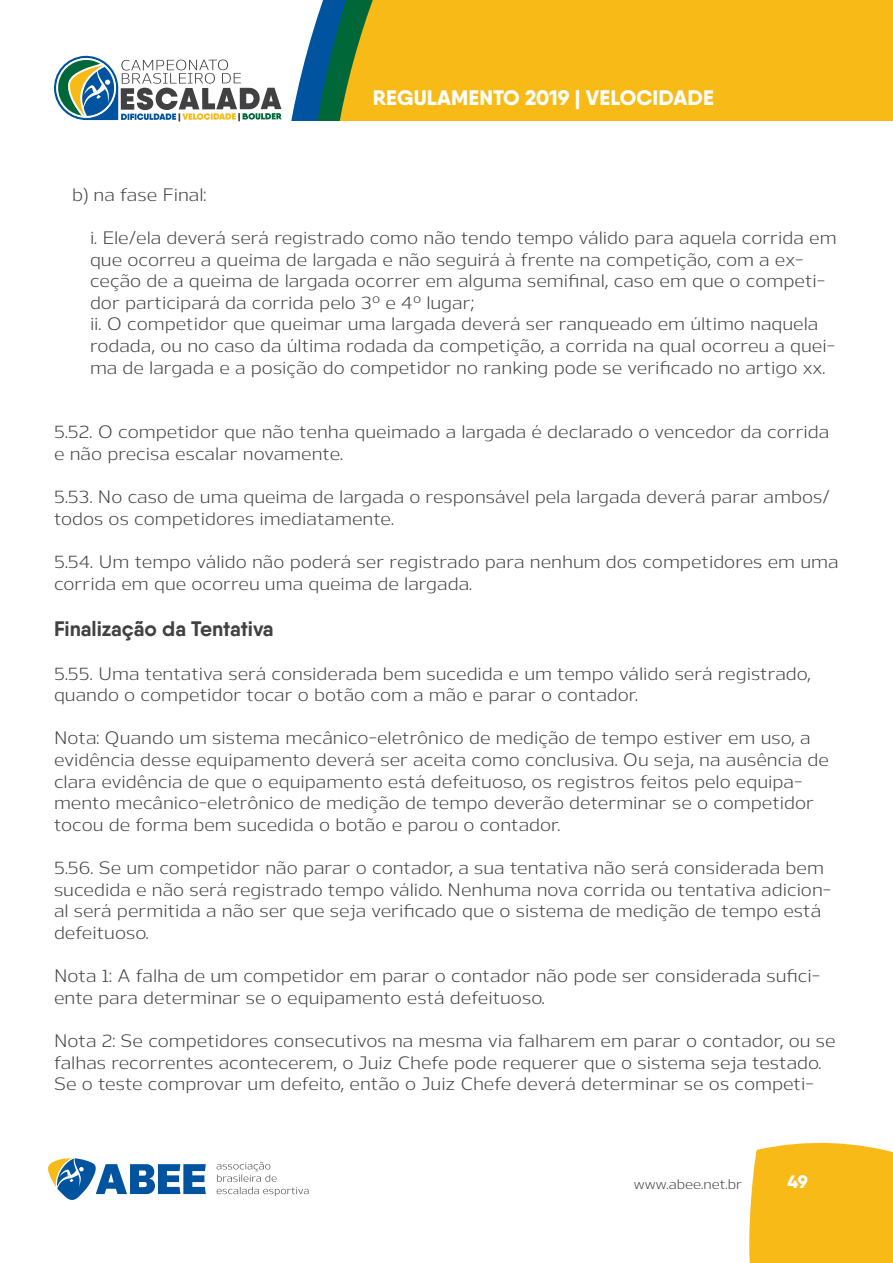
<style>
.page{position:relative;width:893px;height:1263px;background:#fff}
.page>*{position:absolute;margin:0;border:0;box-sizing:border-box;transform-origin:0 0}
.t1{font:800 21px "Qanelas";letter-spacing:.01em;color:#fff}
.t2{font:700 21px "Qanelas";color:#414042}
.t3{font:18px/21.6px "Nauman";color:#414042}
.t4{font:800 18px "Qanelas";color:#fff}
.t5{font:13.8px "Nauman";color:#414042}
</style>
<div class="page">
<div style="left:749px;top:1142px;width:144px;height:121px;background:#f8ba17"></div>
<svg style="left:48px;top:1158px;width:158px;height:42px"></svg>
<svg style="left:217px;top:1162px;width:91px;height:34px"></svg>
<svg style="left:291px;top:68px;width:12px;height:53px"></svg>
<svg style="left:303px;top:0;width:24px;height:121px;fill:#00539e"></svg>
<div style="left:327px;top:0;width:566px;height:121px;background:#f8ba17"></div>
<svg style="left:54px;top:55px;width:228px;height:67px"></svg>
<p class="t1" style="left:373px;top:85px;width:342px">REGULAMENTO 2019 | VELOCIDADE</p>
<p class="t3" style="left:72px;top:182px;width:136px">b) na fase Final:</p>
<p class="t3" style="left:90px;top:225px;width:748px">i. Ele/ela deverá será registrado como não tendo tempo válido para aquela corrida em que ocorreu a queima de largada e não seguirá à frente na competição, com a ex&shy;ceção de a queima de largada ocorrer em alguma semifinal, caso em que o competi&shy;dor participará da corrida pelo 3º e 4º lugar;<br>ii. O competidor que queimar uma largada deverá ser ranqueado em último naquela rodada, ou no caso da última rodada da competição, a corrida na qual ocorreu a quei&shy;ma de largada e a posição do competidor no ranking pode se verificado no artigo xx.</p>
<p class="t3" style="left:54px;top:420px;width:777px">5.52. O competidor que não tenha queimado a largada é declarado o vencedor da corrida e não precisa escalar novamente.</p>
<p class="t3" style="left:54px;top:484px;width:777px">5.53. No caso de uma queima de largada o responsável pela largada deverá parar ambos/ todos os competidores imediatamente.</p>
<p class="t3" style="left:54px;top:549px;width:786px">5.54. Um tempo válido não poderá ser registrado para nenhum dos competidores em uma corrida em que ocorreu uma queima de largada.</p>
<p class="t2" style="left:54px;top:616px;width:221px">Finalização da Tentativa</p>
<p class="t3" style="left:54px;top:661px;width:758px">5.55. Uma tentativa será considerada bem sucedida e um tempo válido será registrado, quando o competidor tocar o botão com a mão e parar o contador.</p>
<p class="t3" style="left:54px;top:726px;width:776px">Nota: Quando um sistema mecânico-eletrônico de medição de tempo estiver em uso, a evidência desse equipamento deverá ser aceita como conclusiva. Ou seja, na ausência de clara evidência de que o equipamento está defeituoso, os registros feitos pelo equipa&shy;mento mecânico-eletrônico de medição de tempo deverão determinar se o competidor tocou de forma bem sucedida o botão e parou o contador.</p>
<p class="t3" style="left:54px;top:855px;width:779px">5.56. Se um competidor não parar o contador, a sua tentativa não será considerada bem sucedida e não será registrado tempo válido. Nenhuma nova corrida ou tentativa adicion&shy;al será permitida a não ser que seja verificado que o sistema de medição de tempo está defeituoso.</p>
<p class="t3" style="left:54px;top:963px;width:768px">Nota 1: A falha de um competidor em parar o contador não pode ser considerada sufici&shy;ente para determinar se o equipamento está defeituoso.</p>
<p class="t3" style="left:54px;top:1028px;width:783px">Nota 2: Se competidores consecutivos na mesma via falharem em parar o contador, ou se falhas recorrentes acontecerem, o Juiz Chefe pode requerer que o sistema seja testado.<br>Se o teste comprovar um defeito, então o Juiz Chefe deverá determinar se os competi-</p>
<p class="t5" style="left:634px;top:1173px;width:110px">www.abee.net.br</p>
<p class="t4" style="left:787px;top:1170px;width:22px">49</p>
</div>
